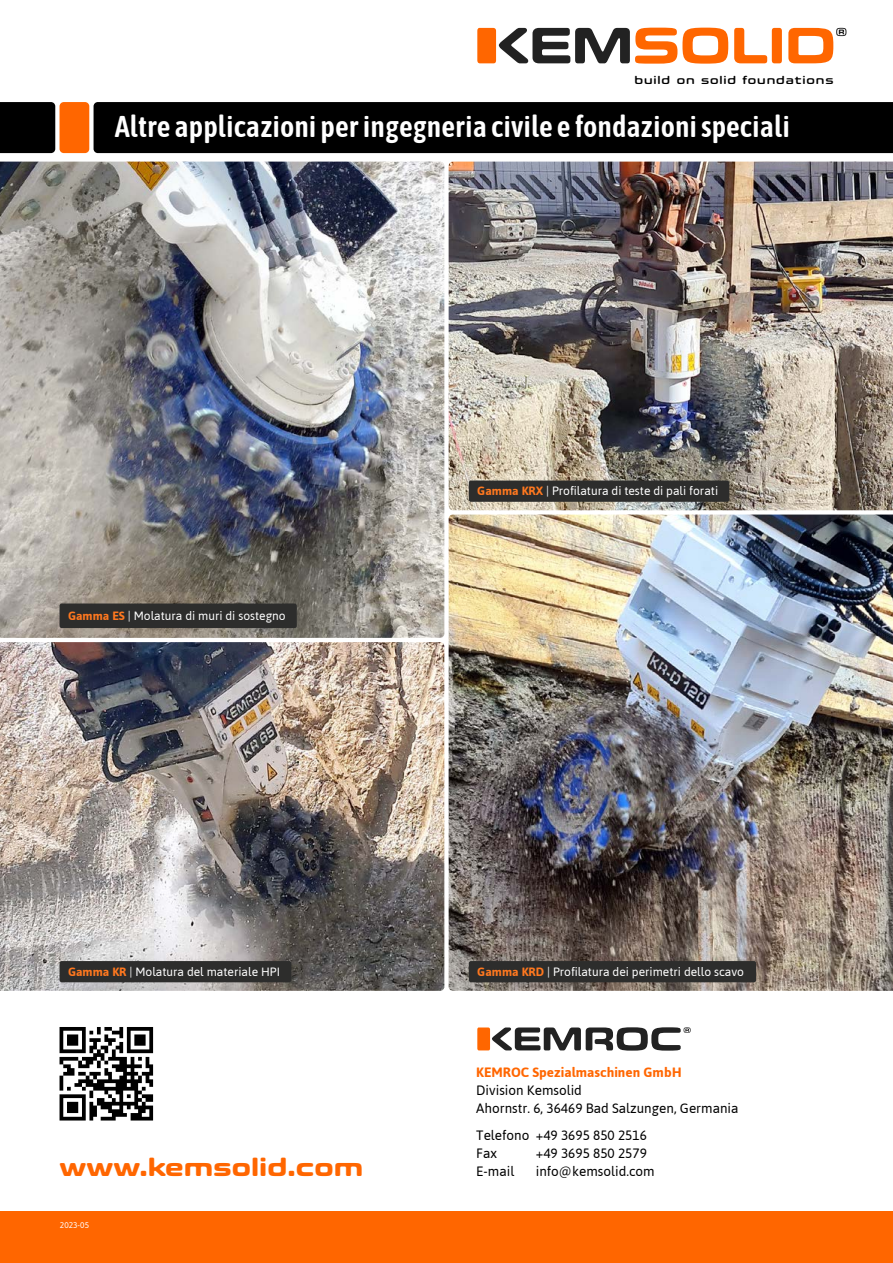
<style>
.page{position:relative;width:893px;height:1263px;background:#fff}
.page>*{position:absolute;margin:0;border:0;box-sizing:border-box;transform-origin:0 0}
.t1{font:600 30px "Asap Condensed";color:#fff}
.t2{font:700 27px "Eurostile Candy LT Pro";color:#f60;scale:.95 1}
.t3{font:13.5px/18px "Asap";color:#000}
.t4{font:700 13.5px "Asap";color:#f60}
.t5{font:12px "Asap";color:#fff}
.t6{font:600 12px "Eurostile Candy LT Pro";letter-spacing:.075em;color:#000;scale:.95 1}
.t7{font:8.25px "Asap";color:#fff}
.s1{font-weight:700;color:#ff781f}
</style>
<div class="page">
<div style="left:0;top:102px;width:55px;height:51px;background:#000"></div>
<div style="left:0;top:1212px;width:893px;height:51px;background:#f60"></div>
<div style="left:94px;top:102px;width:799px;height:51px;background:#000"></div>
<img style="left:449px;top:162px;width:444px;height:348px">
<img style="left:449px;top:514px;width:444px;height:477px">
<img style="left:0;top:642px;width:444px;height:349px">
<img style="left:0;top:162px;width:444px;height:476px">
<svg style="left:60px;top:1027px;width:93px;height:93px"></svg>
<div style="left:477px;top:1027px;width:13px;height:23px;background:#f60;border-radius:2px"></div>
<svg style="left:492px;top:1027px;width:199px;height:23px"></svg>
<svg style="left:477px;top:28px;width:251px;height:36px"></svg>
<svg style="left:734px;top:28px;width:33px;height:35px"></svg>
<div style="left:772px;top:28px;width:10px;height:35px;background:#f60;border-radius:3px"></div>
<svg style="left:788px;top:28px;width:58px;height:35px"></svg>
<div style="left:60px;top:102px;width:29px;height:51px;background:#f60;border-radius:4px"></div>
<div style="left:469px;top:480px;width:260px;height:22px;background:#2d2d2c;border-radius:2px"></div>
<div style="left:469px;top:961px;width:287px;height:21px;background:#2d2d2c;border-radius:2px"></div>
<div style="left:60px;top:961px;width:231px;height:21px;background:#2d2d2c;border-radius:2px"></div>
<div style="left:60px;top:603px;width:237px;height:25px;background:#2d2d2c;border-radius:2px"></div>
<p class="t6" style="left:635px;top:73px;width:211px">build on solid foundations</p>
<h1 class="t1" style="left:115px;top:106px;width:677px">Altre applicazioni per ingegneria civile e fondazioni speciali</h1>
<p class="t5" style="left:68px;top:607px;width:219px"><span class="s1">Gamma ES</span> | Molatura di muri di sostegno</p>
<p class="t5" style="left:477px;top:483px;width:242px"><span class="s1">Gamma KRX</span> | Profilatura di teste di pali forati</p>
<p class="t5" style="left:68px;top:963px;width:214px"><span class="s1">Gamma KR</span> | Molatura del materiale HPI</p>
<p class="t5" style="left:477px;top:963px;width:268px"><span class="s1">Gamma KRD</span> | Profilatura dei perimetri dello scavo</p>
<p class="t4" style="left:476px;top:1063px;width:207px">KEMROC Spezialmaschinen GmbH</p>
<p class="t3" style="left:476px;top:1081px;width:264px">Division Kemsolid<br>Ahornstr. 6, 36469 Bad Salzungen, Germania</p>
<p class="t3" style="left:476px;top:1126px;width:172px">Telefono +49 3695 850 2516<br>Fax</p>
<p class="t3" style="left:536px;top:1144px;width:113px">+49 3695 850 2579</p>
<h2 class="t2" style="left:60px;top:1152px;width:321px">www.kemsolid.com</h2>
<p class="t3" style="left:476px;top:1162px;width:40px">E-mail</p>
<p class="t3" style="left:536px;top:1162px;width:120px">info@kemsolid.com</p>
<p class="t7" style="left:60px;top:1220px;width:31px">2023-05</p>
</div>
